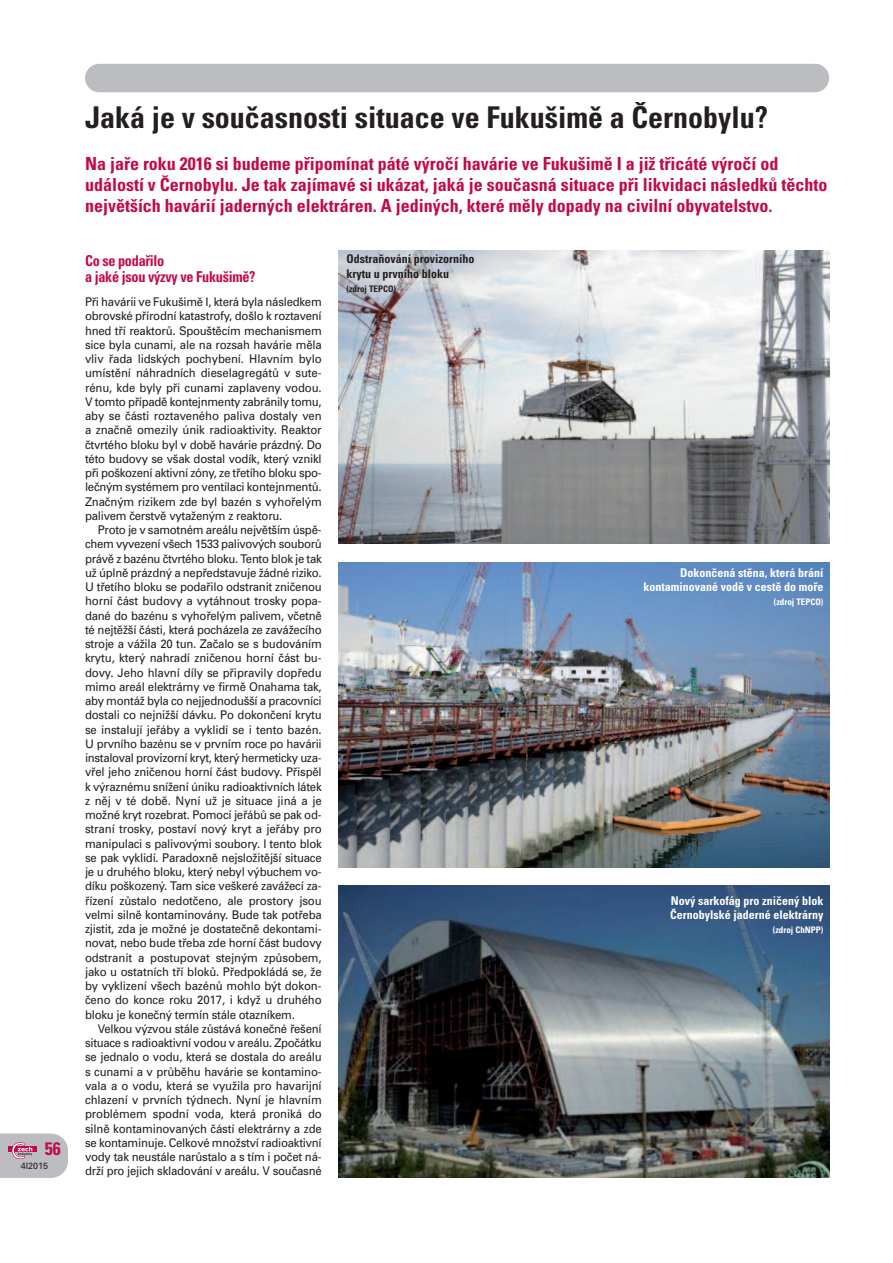
<style>
.page{position:relative;width:893px;height:1263px;background:#fff}
.page>*{position:absolute;margin:0;border:0;box-sizing:border-box;transform-origin:0 0}
.t1{font:700 condensed 30px "Univers CE";color:#231f20}
.t2{font:700 condensed 18px/21px "Univers CE";color:#c30a49}
.t3{font:700 condensed 15px/16.5px "Univers CE";letter-spacing:-.02em;color:#c30a49;scale:.95 1}
.t4{font:12px/14.2px "Univers CE";letter-spacing:-.02em;color:#231f20;text-align:justify;scale:.95 1}
.t5{font:700 condensed 12px/14.2px "Univers CE";color:#fff;text-align:right}
.t6{font:700 condensed 12px/14.2px "Univers CE";color:#231f20}
.t7{font:700 condensed 9px "Univers CE";color:#fff}
.t8{font:700 condensed 9px "Univers CE";color:#231f20}
.t9{font:9px "Univers CE";color:#231f20}
</style>
<div class="page">
<div style="left:85px;top:64px;width:744px;height:28px;background:#bcbdc0;border-radius:14px"></div>
<svg style="left:0;top:1133px;width:68px;height:45px;background:#c0b7bd"></svg>
<img style="left:339px;top:251px;width:490px;height:293px">
<img style="left:339px;top:563px;width:490px;height:304px">
<img style="left:339px;top:885px;width:490px;height:293px">
<h2 class="t2" style="left:45px;top:1140px;width:17px">56</h2>
<p class="t9" style="left:21px;top:1163px;width:29px">4I2015</p>
<h1 class="t1" style="left:85px;top:106px;width:684px">Jaká je v současnosti situace ve Fukušimě a Černobylu?</h1>
<p class="t2" style="left:85px;top:155px;width:744px">Na jaře roku 2016 si budeme připomínat páté výročí havárie ve Fukušimě I a již třicáté výročí od událostí v Černobylu. Je tak zajímavé si ukázat, jaká je současná situace při likvidaci následků těchto největších havárií jaderných elektráren. A jediných, které měly dopady na civilní obyvatelstvo.</p>
<p class="t3" style="left:85px;top:253px;width:181px">Co se podařilo<br>a jaké jsou výzvy ve Fukušimě?</p>
<p class="t4" style="left:85px;top:296px;width:251px">Při havárii ve Fukušimě I, která byla následkem obrovské přírodní katastrofy, došlo k roztavení hned tří reaktorů. Spouštěcím mechanismem sice byla cunami, ale na rozsah havárie měla vliv řada lidských pochybení. Hlavním bylo umístění náhradních dieselagregátů v sute&shy;rénu, kde byly při cunami zaplaveny vodou.<br>V tomto případě kontejnmenty zabránily tomu, aby se části roztaveného paliva dostaly ven a značně omezily únik radioaktivity. Reaktor čtvrtého bloku byl v době havárie prázdný. Do této budovy se však dostal vodík, který vznikl při poškození aktivní zóny, ze třetího bloku spo&shy;lečným systémem pro ventilaci kontejnmentů.<br>Značným rizikem zde byl bazén s vyhořelým palivem čerstvě vytaženým z reaktoru.</p>
<p class="t4" style="left:85px;top:524px;width:251px;text-indent:13px">Proto je v samotném areálu největším úspě&shy;chem vyvezení všech 1533 palivových souborů právě z bazénu čtvrtého bloku. Tento blok je tak už úplně prázdný a nepředstavuje žádné riziko.<br>U třetího bloku se podařilo odstranit zničenou horní část budovy a vytáhnout trosky popa&shy;dané do bazénu s vyhořelým palivem, včetně té nejtěžší části, která pocházela ze zavážecího stroje a vážila 20 tun. Začalo se s budováním krytu, který nahradí zničenou horní část bu&shy;dovy. Jeho hlavní díly se připravily dopředu mimo areál elektrárny ve firmě Onahama tak, aby montáž byla co nejjednodušší a pracovníci dostali co nejnižší dávku. Po dokončení krytu se instalují jeřáby a vyklidí se i tento bazén.<br>U prvního bazénu se v prvním roce po havárii instaloval provizorní kryt, který hermeticky uza&shy;vřel jeho zničenou horní část budovy. Přispěl k výraznému snížení úniku radioaktivních látek z něj v té době. Nyní už je situace jiná a je možné kryt rozebrat. Pomocí jeřábů se pak od&shy;straní trosky, postaví nový kryt a jeřáby pro manipulaci s palivovými soubory. I tento blok se pak vyklidí. Paradoxně nejsložitější situace je u druhého bloku, který nebyl výbuchem vo&shy;díku poškozený. Tam sice veškeré zavážecí za&shy;řízení zůstalo nedotčeno, ale prostory jsou velmi silně kontaminovány. Bude tak potřeba zjistit, zda je možné je dostatečně dekontami&shy;novat, nebo bude třeba zde horní část budovy odstranit a postupovat stejným způsobem, jako u ostatních tří bloků. Předpokládá se, že by vyklizení všech bazénů mohlo být dokon&shy;čeno do konce roku 2017, i když u druhého bloku je konečný termín stále otazníkem.</p>
<p class="t4" style="left:85px;top:1022px;width:251px;text-indent:13px">Velkou výzvou stále zůstává konečné řešení situace s radioaktivní vodou v areálu. Zpočátku se jednalo o vodu, která se dostala do areálu s cunami a v průběhu havárie se kontamino&shy;vala a o vodu, která se využila pro havarijní chlazení v prvních týdnech. Nyní je hlavním problémem spodní voda, která proniká do silně kontaminovaných částí elektrárny a zde se kontaminuje. Celkové množství radioaktivní vody tak neustále narůstalo a s tím i počet ná&shy;drží pro jejich skladování v areálu. V současné</p>
<p class="t6" style="left:347px;top:253px;width:129px">Odstraňování provizorního krytu u prvního bloku</p>
<p class="t8" style="left:347px;top:285px;width:51px">(zdroj TEPCO)</p>
<p class="t5" style="left:643px;top:566px;width:181px">Dokončená stěna, která brání kontaminované vodě v cestě do moře</p>
<p class="t7" style="left:774px;top:599px;width:51px">(zdroj TEPCO)</p>
<p class="t5" style="left:670px;top:894px;width:155px;text-align:left">Nový sarkofág pro zničený blok<br>Černobylské jaderné elektrárny</p>
<p class="t7" style="left:773px;top:927px;width:52px">(zdroj ChNPP)</p>
</div>
